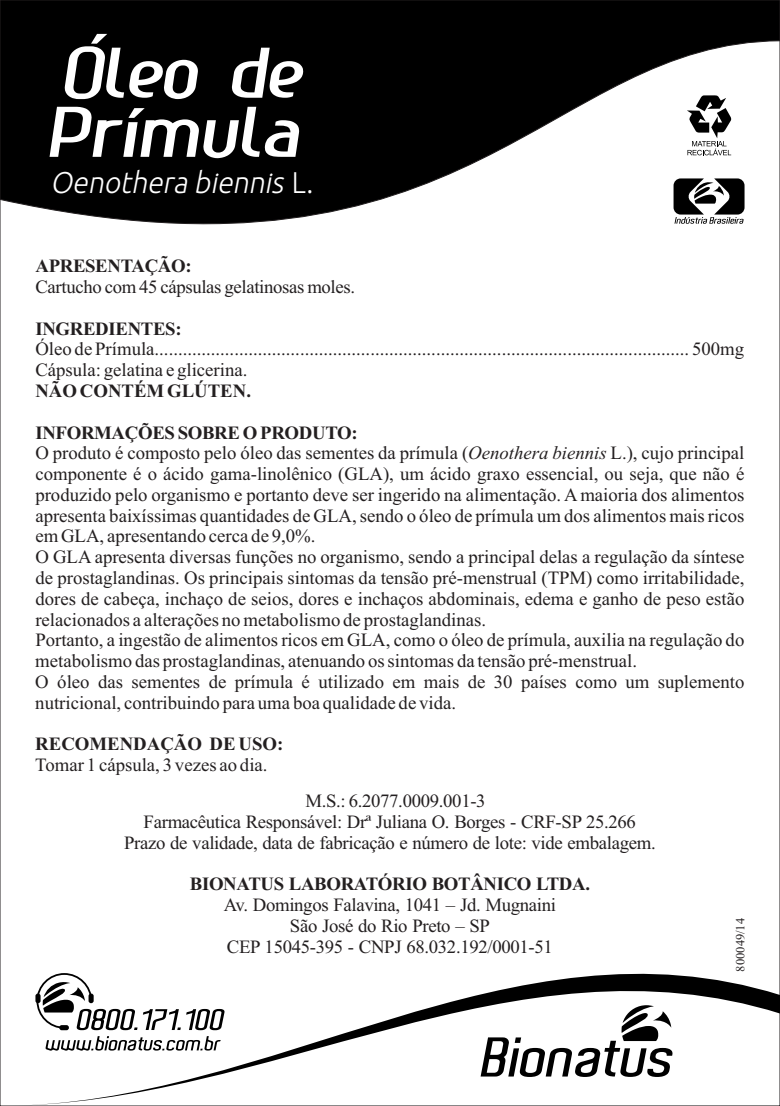
<style>
.page{position:relative;width:780px;height:1106px;background:#fff}
.page>*{position:absolute;margin:0;border:0;box-sizing:border-box;transform-origin:0 0}
.t1{font:italic 700 67px/59px "Ageonebold";color:#fff}
.t2{font:italic 700 67px "Arial";color:#fff}
.t3{font:italic 30px "BDP Clien";color:#fff;scale:.94 1}
.t4{font:18.75px/20.8px "Times New Roman";color:#231f20}
.t5{font:18.75px/20.8px "Times New Roman";letter-spacing:-.02em;color:#231f20;text-align:center}
.t6{font:700 18.75px "Times New Roman";letter-spacing:-.015em;color:#231f20}
.t7{font:12.5px "Times New Roman";color:#231f20}
.s1{font-family:"Arial"}
.s2{font-style:normal}
.s3{font-style:italic}
</style>
<div class="page">
<svg style="left:0;top:910px;width:780px;height:196px"></svg>
<svg style="left:480px;top:1005px;width:192px;height:71px"></svg>
<svg style="left:0;top:0;width:780px;height:303px;fill:#000"></svg>
<svg style="left:686px;top:95px;width:45px;height:60px"></svg>
<svg style="left:673px;top:178px;width:71px;height:46px"></svg>
<svg style="left:143px;top:1008px;width:81px;height:22px"></svg>
<svg style="left:36px;top:973px;width:101px;height:57px"></svg>
<svg style="left:46px;top:1036px;width:175px;height:14px"></svg>
<h1 class="t2" style="left:79px;top:34px;width:33px">´</h1>
<h1 class="t1" style="left:46px;top:51px;width:266px">Oleo de<br>Pr<span class="s1">í</span>mula</h1>
<h2 class="t3" style="left:52px;top:169px;width:279px">Oenothera biennis <span class="s2">L.</span></h2>
<p class="t6" style="left:35px;top:260px;width:158px">APRESENTAÇÃO:</p>
<p class="t5" style="left:35px;top:278px;width:321px">Cartucho com 45 cápsulas gelatinosas moles.</p>
<p class="t6" style="left:35px;top:322px;width:148px">INGREDIENTES:</p>
<p class="t4" style="left:35px;top:340px;width:710px">Óleo de Prímula.................................................................................................................. 500mg<br>Cápsula: gelatina e glicerina.</p>
<p class="t6" style="left:35px;top:384px;width:217px">NÃO CONTÉM GLÚTEN.</p>
<p class="t6" style="left:35px;top:426px;width:324px">INFORMAÇÕES SOBRE O PRODUTO:</p>
<p class="t4" style="left:35px;top:444px;width:710px">O produto é composto pelo óleo das sementes da prímula (<span class="s3">Oenothera biennis</span> L.), cujo principal componente é o ácido gama-linolênico (GLA), um ácido graxo essencial, ou seja, que não é produzido pelo organismo e portanto deve ser ingerido na alimentação. Amaioria dos alimentos apresenta baixíssimas quantidades de GLA, sendo o óleo de prímula um dos alimentos mais ricos em GLA, apresentando cerca de 9,0%.<br>O GLA apresenta diversas funções no organismo, sendo a principal delas a regulação da síntese de prostaglandinas. Os principais sintomas da tensão pré-menstrual (TPM) como irritabilidade, dores de cabeça, inchaço de seios, dores e inchaços abdominais, edema e ganho de peso estão relacionados a alterações no metabolismo de prostaglandinas.<br>Portanto, a ingestão de alimentos ricos em GLA, como o óleo de prímula, auxilia na regulação do metabolismo das prostaglandinas, atenuando os sintomas da tensão pré-menstrual.<br>O óleo das sementes de prímula é utilizado em mais de 30 países como um suplemento nutricional, contribuindo para uma boa qualidade de vida.</p>
<p class="t6" style="left:35px;top:737px;width:249px">RECOMENDAÇÃO DE USO:</p>
<p class="t4" style="left:35px;top:756px;width:234px">Tomar 1 cápsula, 3 vezes ao dia.</p>
<p class="t5" style="left:144px;top:792px;width:494px;text-align:left;text-indent:162px">M.S.: 6.2077.0009.001-3<br>Farmacêutica Responsável: Drª Juliana O. Borges - CRF-SP 25.266</p>
<p class="t5" style="left:124px;top:834px;width:533px">Prazo de validade, data de fabricação e número de lote: vide embalagem.</p>
<p class="t6" style="left:190px;top:877px;width:401px">BIONATUS LABORATÓRIO BOTÂNICO LTDA.</p>
<p class="t5" style="left:224px;top:896px;width:334px">Av. Domingos Falavina, 1041 – Jd. Mugnaini<br>São José do Rio Preto – SP<br>CEP 15045-395 - CNPJ 68.032.192/0001-51</p>
<p class="t7" style="left:735px;top:971px;width:55px;rotate:-90deg">800049/14</p>
</div>
